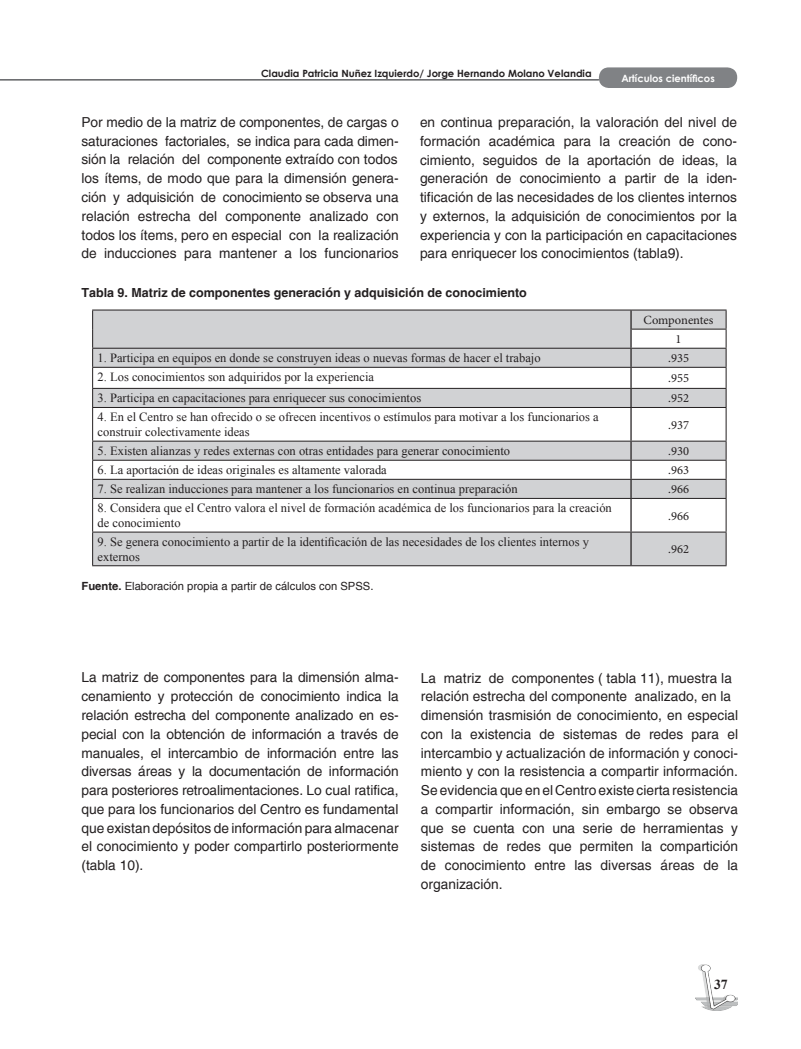
<style>
.page{position:relative;width:801px;height:1049px;background:#fff}
.page>*{position:absolute;margin:0;border:0;box-sizing:border-box;transform-origin:0 0}
.t1{font:13.75px/18.8px "Helvetica";color:#231f20;text-align:justify}
.t2{font:700 13.75px "Times New Roman";color:#231f20}
.t3{font:12.5px/15px "Times New Roman";color:#231f20}
.t4{font:700 12.5px "Helvetica";color:#231f20}
.t5{font:12.5px/19.1px "Minion Pro";color:#231f20;text-align:center}
.t6{font:11.25px "Helvetica";color:#231f20}
.t7{font:700 10px "Century Gothic";color:#231f20}
.t8{font:700 10px "Century Gothic";color:#fdfdfd}
.s1{font-weight:700}
</style>
<div class="page">
<div style="left:599px;top:67px;width:138px;height:21px;background:#808285;border-radius:10px"></div>
<hr style="left:0;top:79px;width:599px;height:1px;background:#6c6d70">
<img style="left:695px;top:964px;width:42px;height:46px">
<svg style="left:93px;top:311px;width:632px;height:254px;fill:#d1d2d4"></svg>
<svg style="left:630px;top:311px;width:2px;height:56px"></svg>
<hr style="left:630px;top:368px;width:2px;height:20px;background:#231f20">
<svg style="left:630px;top:389px;width:2px;height:18px"></svg>
<hr style="left:630px;top:408px;width:2px;height:33px;background:#231f20">
<svg style="left:630px;top:442px;width:2px;height:56px"></svg>
<hr style="left:630px;top:499px;width:2px;height:33px;background:#231f20">
<hr style="left:630px;top:532px;width:2px;height:33px;background:#231f20">
<hr style="left:92px;top:310px;width:539px;height:1px;background:#231f20">
<hr style="left:631px;top:310px;width:95px;height:1px;background:#231f20">
<hr style="left:632px;top:329px;width:94px;height:1px;background:#231f20">
<hr style="left:92px;top:348px;width:539px;height:1px;background:#231f20">
<hr style="left:631px;top:348px;width:95px;height:1px;background:#231f20">
<hr style="left:92px;top:367px;width:539px;height:1px;background:#231f20">
<hr style="left:631px;top:367px;width:95px;height:1px;background:#231f20">
<hr style="left:92px;top:388px;width:539px;height:1px;background:#231f20">
<svg style="left:92px;top:310px;width:1px;height:97px"></svg>
<hr style="left:631px;top:388px;width:95px;height:1px;background:#231f20">
<svg style="left:725px;top:310px;width:1px;height:97px"></svg>
<hr style="left:92px;top:407px;width:539px;height:1px;background:#231f20">
<hr style="left:92px;top:408px;width:1px;height:33px;background:#231f20">
<hr style="left:631px;top:407px;width:95px;height:1px;background:#231f20">
<hr style="left:725px;top:408px;width:1px;height:33px;background:#231f20">
<hr style="left:92px;top:441px;width:539px;height:1px;background:#231f20">
<hr style="left:631px;top:441px;width:95px;height:1px;background:#231f20">
<hr style="left:92px;top:460px;width:539px;height:1px;background:#231f20">
<hr style="left:631px;top:460px;width:95px;height:1px;background:#231f20">
<hr style="left:92px;top:479px;width:539px;height:1px;background:#231f20">
<svg style="left:92px;top:442px;width:1px;height:56px"></svg>
<hr style="left:631px;top:479px;width:95px;height:1px;background:#231f20">
<svg style="left:725px;top:442px;width:1px;height:56px"></svg>
<hr style="left:92px;top:498px;width:539px;height:1px;background:#231f20">
<hr style="left:92px;top:499px;width:1px;height:33px;background:#231f20">
<hr style="left:631px;top:498px;width:95px;height:1px;background:#231f20">
<hr style="left:725px;top:499px;width:1px;height:33px;background:#231f20">
<hr style="left:92px;top:532px;width:539px;height:1px;background:#231f20">
<hr style="left:92px;top:532px;width:1px;height:33px;background:#231f20">
<hr style="left:631px;top:532px;width:95px;height:1px;background:#231f20">
<hr style="left:725px;top:532px;width:1px;height:33px;background:#231f20">
<hr style="left:92px;top:565px;width:539px;height:1px;background:#231f20">
<hr style="left:631px;top:565px;width:95px;height:1px;background:#231f20">
<p class="t7" style="left:261px;top:65px;width:332px">Claudia Patricia Nuñez Izquierdo/ Jorge Hernando Molano Velandia</p>
<p class="t8" style="left:621px;top:70px;width:95px">Artículos científicos</p>
<p class="t1" style="left:82px;top:113px;width:319px">Por medio de la matriz de componentes, de cargas o saturaciones factoriales, se indica para cada dimen&shy;sión la relación del componente extraído con todos los ítems, de modo que para la dimensión genera&shy;ción y adquisición de conocimiento se observa una relación estrecha del componente analizado con todos los ítems, pero en especial con la realización de inducciones para mantener a los funcionarios</p>
<p class="t1" style="left:420px;top:113px;width:319px">en continua preparación, la valoración del nivel de formación académica para la creación de cono&shy;cimiento, seguidos de la aportación de ideas, la generación de conocimiento a partir de la iden&shy;tificación de las necesidades de los clientes internos y externos, la adquisición de conocimientos por la experiencia y con la participación en capacitaciones para enriquecer los conocimientos (tabla9).</p>
<p class="t4" style="left:82px;top:285px;width:447px">Tabla 9. Matriz de componentes generación y adquisición de conocimiento</p>
<p class="t5" style="left:643px;top:311px;width:71px">Componentes<br>1</p>
<p class="t3" style="left:98px;top:350px;width:444px">1. Participa en equipos en donde se construyen ideas o nuevas formas de hacer el trabajo</p>
<p class="t5" style="left:668px;top:349px;width:22px">.935</p>
<p class="t3" style="left:98px;top:369px;width:278px">2. Los conocimientos son adquiridos por la experiencia</p>
<p class="t5" style="left:668px;top:369px;width:22px">.955</p>
<p class="t3" style="left:98px;top:390px;width:325px">3. Participa en capacitaciones para enriquecer sus conocimientos</p>
<p class="t5" style="left:668px;top:389px;width:22px">.952</p>
<p class="t3" style="left:98px;top:409px;width:502px">4. En el Centro se han ofrecido o se ofrecen incentivos o estímulos para motivar a los funcionarios a construir colectivamente ideas</p>
<p class="t5" style="left:668px;top:415px;width:22px">.937</p>
<p class="t3" style="left:98px;top:443px;width:414px">5. Existen alianzas y redes externas con otras entidades para generar conocimiento</p>
<p class="t5" style="left:668px;top:442px;width:22px">.930</p>
<p class="t3" style="left:98px;top:462px;width:291px">6. La aportación de ideas originales es altamente valorada</p>
<p class="t5" style="left:668px;top:461px;width:22px">.963</p>
<p class="t3" style="left:98px;top:481px;width:422px">7. Se realizan inducciones para mantener a los funcionarios en continua preparación</p>
<p class="t5" style="left:668px;top:480px;width:22px">.966</p>
<p class="t3" style="left:98px;top:500px;width:516px">8. Considera que el Centro valora el nivel de formación académica de los funcionarios para la creación de conocimiento</p>
<p class="t5" style="left:668px;top:506px;width:22px">.966</p>
<p class="t3" style="left:98px;top:534px;width:493px">9. Se genera conocimiento a partir de la identificación de las necesidades de los clientes internos y externos</p>
<p class="t5" style="left:668px;top:540px;width:22px">.962</p>
<p class="t6" style="left:82px;top:579px;width:293px"><span class="s1">Fuente.</span> Elaboración propia a partir de cálculos con SPSS.</p>
<p class="t1" style="left:82px;top:668px;width:319px">La matriz de componentes para la dimensión alma&shy;cenamiento y protección de conocimiento indica la relación estrecha del componente analizado en es&shy;pecial con la obtención de información a través de manuales, el intercambio de información entre las diversas áreas y la documentación de información para posteriores retroalimentaciones. Lo cual ratifica, que para los funcionarios del Centro es fundamental que existan depósitos de información para almacenar el conocimiento y poder compartirlo posteriormente (tabla 10).</p>
<p class="t1" style="left:421px;top:668px;width:319px;text-align:left">La matriz de componentes ( tabla 11), muestra la relación estrecha del componente analizado, en la dimensión trasmisión de conocimiento, en especial con la existencia de sistemas de redes para el intercambio y actualización de información y conoci&shy;miento y con la resistencia a compartir información.<br>Se evidencia que en el Centro existe cierta resistencia a compartir información, sin embargo se observa que se cuenta con una serie de herramientas y sistemas de redes que permiten la compartición de conocimiento entre las diversas áreas de la organización.</p>
<p class="t2" style="left:714px;top:974px;width:15px">37</p>
</div>
